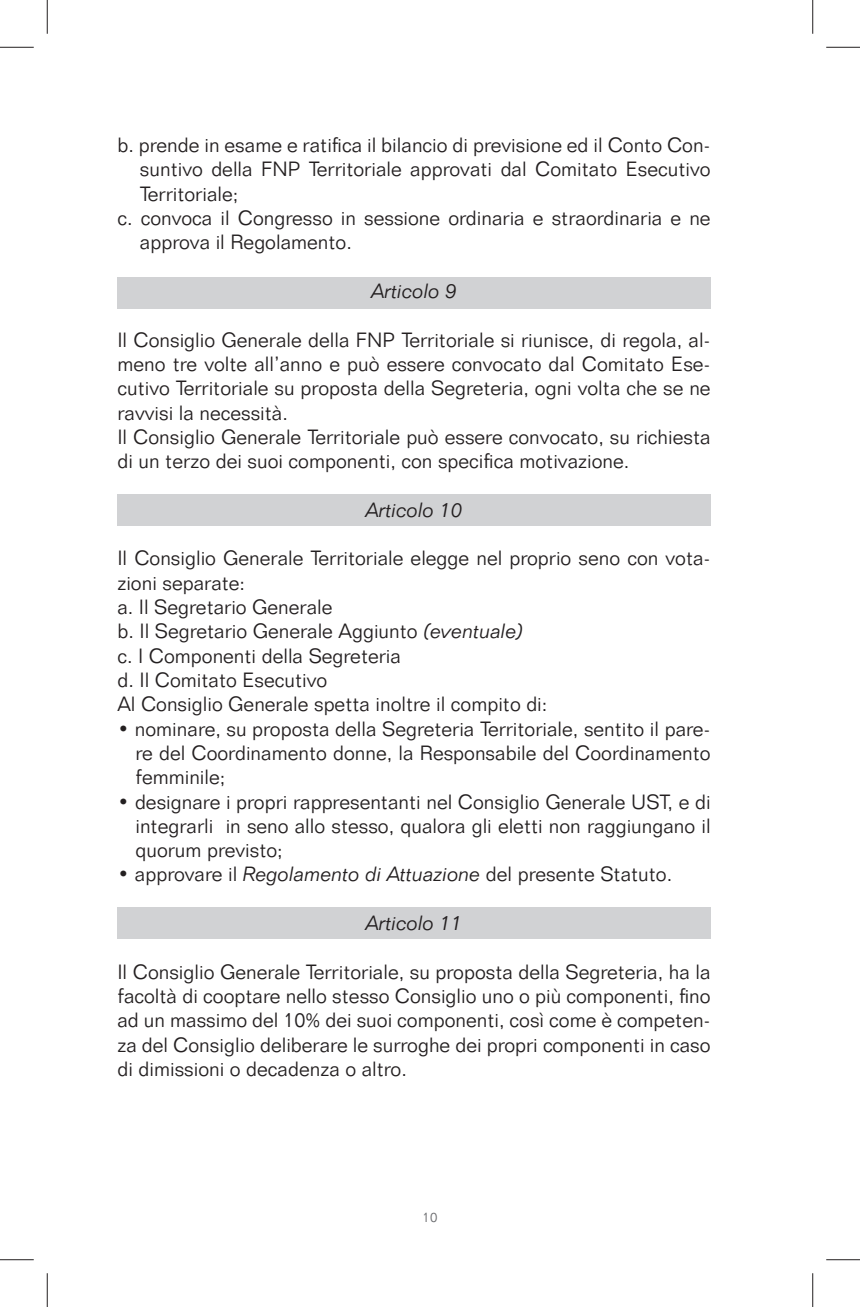
<style>
.page{position:relative;width:860px;height:1307px;background:#fff}
.page>*{position:absolute;margin:0;border:0;box-sizing:border-box;transform-origin:0 0}
.t1{font:300 20.25px/24.3px "Folio BT";color:#231f20;text-align:justify}
.t2{font:italic 300 20.25px "Folio BT";color:#231f20}
.t3{font:300 13.5px "Folio BT";color:#6c6d70}
.s1{font-style:italic}
</style>
<div class="page">
<div style="left:117px;top:277px;width:594px;height:32px;background:#d1d2d4"></div>
<div style="left:117px;top:494px;width:594px;height:32px;background:#d1d2d4"></div>
<div style="left:117px;top:906px;width:594px;height:32px;background:#d1d2d4"></div>
<hr style="left:0;top:47px;width:34px;height:1px;background:#231f20">
<hr style="left:826px;top:47px;width:34px;height:1px;background:#231f20">
<hr style="left:0;top:1259px;width:34px;height:1px;background:#231f20">
<hr style="left:826px;top:1259px;width:34px;height:1px;background:#231f20">
<hr style="left:47px;top:0;width:1px;height:34px;background:#231f20">
<hr style="left:47px;top:1273px;width:1px;height:33px;background:#231f20">
<hr style="left:812px;top:0;width:1px;height:34px;background:#231f20">
<hr style="left:812px;top:1273px;width:1px;height:33px;background:#231f20">
<p class="t1" style="left:117px;top:135px;width:595px">b. prende in esame e ratifica il bilancio di previsione ed il Conto Con-</p>
<p class="t1" style="left:140px;top:159px;width:572px">suntivo della FNP Territoriale approvati dal Comitato Esecutivo</p>
<p class="t1" style="left:140px;top:183px;width:100px">Territoriale;</p>
<p class="t1" style="left:117px;top:208px;width:595px">c. convoca il Congresso in sessione ordinaria e straordinaria e ne</p>
<p class="t1" style="left:140px;top:232px;width:213px">approva il Regolamento.</p>
<p class="t2" style="left:371px;top:283px;width:87px">Articolo 9</p>
<p class="t1" style="left:117px;top:329px;width:595px;text-align:left">Il Consiglio Generale della FNP Territoriale si riunisce, di regola, al&shy;meno tre volte all’anno e può essere convocato dal Comitato Ese&shy;cutivo Territoriale su proposta della Segreteria, ogni volta che se ne ravvisi la necessità.<br>Il Consiglio Generale Territoriale può essere convocato, su richiesta di un terzo dei suoi componenti, con specifica motivazione.</p>
<p class="t2" style="left:366px;top:501px;width:98px">Articolo 10</p>
<p class="t1" style="left:117px;top:548px;width:595px;text-align:left">Il Consiglio Generale Territoriale elegge nel proprio seno con vota&shy;zioni separate:<br>a. Il Segretario Generale<br>b. Il Segretario Generale Aggiunto <span class="s1">(eventuale)<br></span>c. I Componenti della Segreteria<br>d. Il Comitato Esecutivo<br>Al Consiglio Generale spetta inoltre il compito di:</p>
<p class="t1" style="left:135px;top:718px;width:577px;text-indent:-18px">• nominare, su proposta della Segreteria Territoriale, sentito il pare&shy;re del Coordinamento donne, la Responsabile del Coordinamento femminile;</p>
<p class="t1" style="left:135px;top:791px;width:577px;text-indent:-18px">• designare i propri rappresentanti nel Consiglio Generale UST, e di integrarli in seno allo stesso, qualora gli eletti non raggiungano il quorum previsto;</p>
<p class="t1" style="left:117px;top:864px;width:556px">• approvare il <span class="s1">Regolamento di Attuazione</span> del presente Statuto.</p>
<p class="t2" style="left:366px;top:914px;width:98px">Articolo 11</p>
<p class="t1" style="left:117px;top:961px;width:595px">Il Consiglio Generale Territoriale, su proposta della Segreteria, ha la facoltà di cooptare nello stesso Consiglio uno o più componenti, fino ad un massimo del 10% dei suoi componenti, così come è competen&shy;za del Consiglio deliberare le surroghe dei propri componenti in caso di dimissioni o decadenza o altro.</p>
<p class="t3" style="left:423px;top:1212px;width:16px">10</p>
</div>
